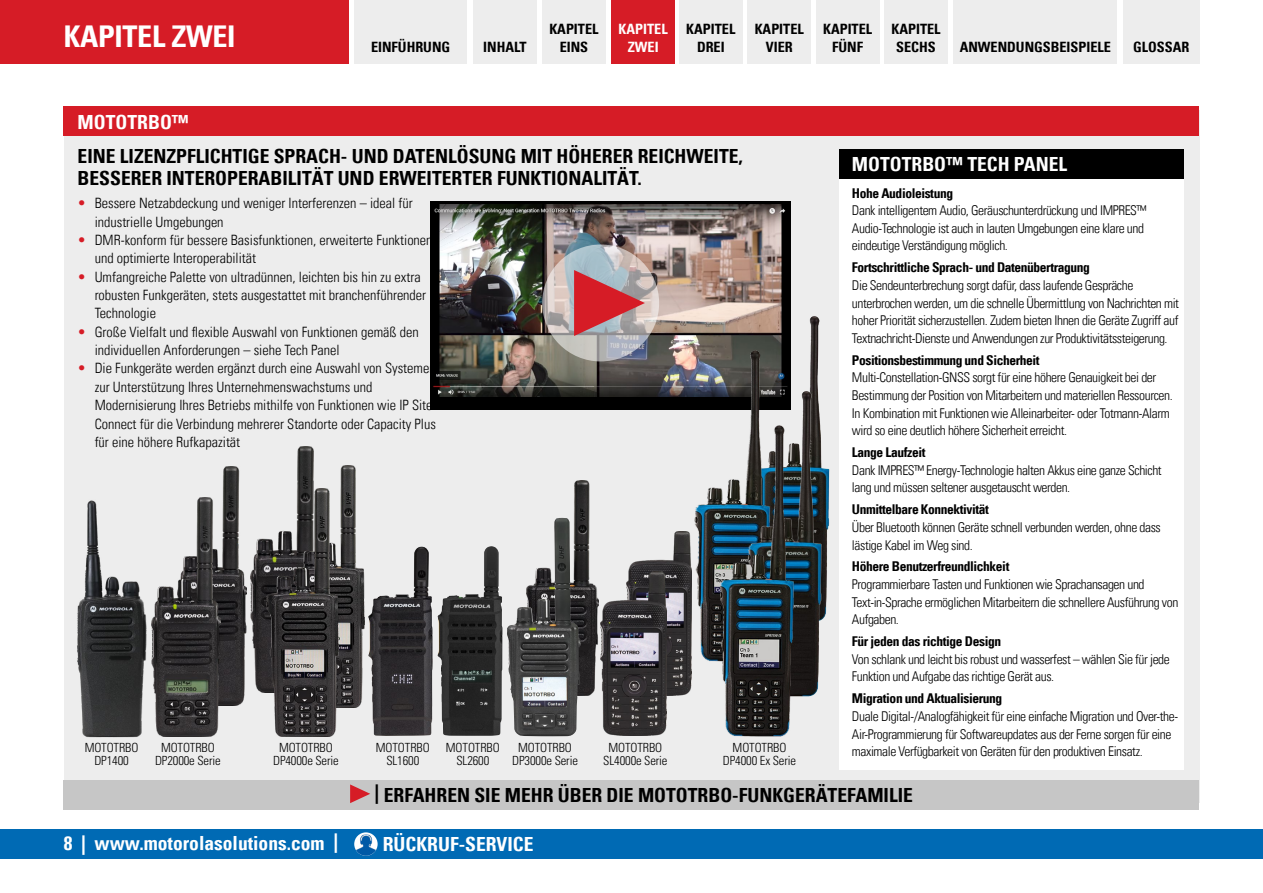
<style>
.page{position:relative;width:1263px;height:893px;background:#fff}
.page>*{position:absolute;margin:0;border:0;box-sizing:border-box;transform-origin:0 0}
.t1{font:700 condensed 30px "Univers LT";letter-spacing:-.01em;color:#fff}
.t2{font:700 condensed 19.5px/22.5px "Univers LT";color:#000}
.t3{font:700 condensed 19.5px "Univers LT";color:#fff}
.t4{font:300 condensed 14.25px/18.3px "Univers LT";color:#000}
.t5{font:700 condensed 14.25px/18.3px "Univers LT";color:#000;text-align:center}
.t6{font:700 condensed 14.25px/18.3px "Univers LT";color:#fff;text-align:center}
.t7{font:300 condensed 13.5px/17.7px "Univers LT";letter-spacing:-.03em;color:#000}
.t8{font:700 condensed 13.5px "Univers LT";letter-spacing:-.03em;color:#000}
.t9{font:300 condensed 12.6px/12.6px "Univers";letter-spacing:-.01em;color:#000;text-align:center}
.s1{color:#d61c26}
</style>
<div class="page">
<div style="left:64px;top:111px;width:1135px;height:692px;background:#ededed"></div>
<div style="left:64px;top:106px;width:1135px;height:30px;background:#d61c26"></div>
<div style="left:839px;top:157px;width:344px;height:613px;background:#fff"></div>
<div style="left:0;top:0;width:349px;height:64px;background:#d61c26"></div>
<div style="left:64px;top:780px;width:1135px;height:29px;background:#c6c6c6"></div>
<div style="left:839px;top:149px;width:344px;height:30px;background:#000"></div>
<div style="left:457px;top:829px;width:806px;height:30px;background:#006ab4"></div>
<div style="left:0;top:829px;width:617px;height:30px;background:#006ab4"></div>
<svg style="left:354px;top:832px;width:24px;height:24px"></svg>
<img style="left:354px;top:834px;width:23px;height:22px">
<div style="left:430px;top:201px;width:360px;height:209px;background:#000"></div>
<img style="left:433px;top:204px;width:353px;height:192px">
<svg style="left:542px;top:244px;width:117px;height:117px;background:#c1c0c1"></svg>
<svg style="left:574px;top:270px;width:71px;height:66px;background:#c0666d"></svg>
<img style="left:751px;top:307px;width:69px;height:74px">
<img style="left:692px;top:345px;width:97px;height:317px">
<img style="left:77px;top:500px;width:70px;height:238px">
<img style="left:221px;top:467px;width:25px;height:238px">
<img style="left:250px;top:447px;width:64px;height:246px">
<img style="left:561px;top:480px;width:37px;height:216px">
<img style="left:628px;top:531px;width:64px;height:165px">
<img style="left:601px;top:571px;width:66px;height:165px">
<img style="left:293px;top:466px;width:71px;height:242px">
<img style="left:266px;top:489px;width:72px;height:247px">
<img style="left:151px;top:497px;width:70px;height:239px">
<img style="left:368px;top:546px;width:65px;height:190px">
<img style="left:437px;top:592px;width:47px;height:144px">
<img style="left:507px;top:518px;width:69px;height:218px">
<img style="left:744px;top:381px;width:86px;height:316px">
<img style="left:721px;top:419px;width:78px;height:318px">
<div style="left:542px;top:0;width:64px;height:64px;background:#ededed"></div>
<div style="left:473px;top:0;width:64px;height:64px;background:#ededed"></div>
<div style="left:611px;top:0;width:64px;height:64px;background:#d61c26"></div>
<div style="left:679px;top:0;width:64px;height:64px;background:#ededed"></div>
<div style="left:747px;top:0;width:64px;height:64px;background:#ededed"></div>
<div style="left:816px;top:0;width:63px;height:64px;background:#ededed"></div>
<div style="left:884px;top:0;width:64px;height:64px;background:#ededed"></div>
<div style="left:953px;top:0;width:164px;height:64px;background:#ededed"></div>
<div style="left:1123px;top:0;width:76px;height:64px;background:#ededed"></div>
<div style="left:355px;top:0;width:112px;height:64px;background:#ededed"></div>
<h1 class="t1" style="left:64px;top:18px;width:173px">KAPITEL ZWEI</h1>
<h2 class="t3" style="left:78px;top:110px;width:113px">MOTOTRBO™</h2>
<p class="t5" style="left:549px;top:20px;width:51px">KAPITEL</p>
<p class="t6" style="left:619px;top:20px;width:51px">KAPITEL<br>ZWEI</p>
<p class="t5" style="left:686px;top:20px;width:51px">KAPITEL<br>DREI</p>
<p class="t5" style="left:755px;top:20px;width:51px">KAPITEL<br>VIER</p>
<p class="t5" style="left:823px;top:20px;width:51px">KAPITEL<br>FÜNF</p>
<p class="t5" style="left:891px;top:20px;width:51px">KAPITEL</p>
<p class="t5" style="left:371px;top:38px;width:81px">EINFÜHRUNG</p>
<p class="t5" style="left:896px;top:38px;width:41px">SECHS</p>
<p class="t5" style="left:960px;top:38px;width:153px">ANWENDUNGSBEISPIELE</p>
<p class="t5" style="left:1133px;top:38px;width:58px">GLOSSAR</p>
<p class="t5" style="left:483px;top:38px;width:45px">INHALT</p>
<p class="t5" style="left:560px;top:38px;width:30px">EINS</p>
<h2 class="t2" style="left:78px;top:145px;width:667px">EINE LIZENZPFLICHTIGE SPRACH- UND DATENLÖSUNG MIT HÖHERER REICHWEITE,<br>BESSERER INTEROPERABILITÄT UND ERWEITERTER FUNKTIONALITÄT.</h2>
<p class="t4" style="left:95px;top:194px;width:320px;text-indent:-17px"><span class="s1">•</span> Bessere Netzabdeckung und weniger Interferenzen – ideal für industrielle Umgebungen</p>
<p class="t4" style="left:95px;top:231px;width:339px;text-indent:-17px"><span class="s1">•</span> DMR-konform für bessere Basisfunktionen, erweiterte Funktionen und optimierte Interoperabilität</p>
<p class="t4" style="left:95px;top:267px;width:333px;text-indent:-17px"><span class="s1">•</span> Umfangreiche Palette von ultradünnen, leichten bis hin zu extra robusten Funkgeräten, stets ausgestattet mit branchenführender<br>Technologie</p>
<p class="t4" style="left:95px;top:323px;width:326px;text-indent:-17px"><span class="s1">•</span> Große Vielfalt und flexible Auswahl von Funktionen gemäß den individuellen Anforderungen – siehe Tech Panel</p>
<p class="t4" style="left:95px;top:359px;width:343px;text-indent:-17px"><span class="s1">•</span> Die Funkgeräte werden ergänzt durch eine Auswahl von Systemen zur Unterstützung Ihres Unternehmenswachstums und Modernisierung Ihres Betriebs mithilfe von Funktionen wie IP Site Connect für die Verbindung mehrerer Standorte oder Capacity Plus für eine höhere Rufkapazität</p>
<p class="t9" style="left:85px;top:742px;width:55px">MOTOTRBO<br>DP1400</p>
<p class="t9" style="left:155px;top:742px;width:67px">MOTOTRBO<br>DP2000e Serie</p>
<p class="t9" style="left:273px;top:742px;width:67px">MOTOTRBO<br>DP4000e Serie</p>
<p class="t9" style="left:376px;top:742px;width:55px">MOTOTRBO<br>SL1600</p>
<p class="t9" style="left:512px;top:742px;width:67px">MOTOTRBO<br>DP3000e Serie</p>
<p class="t9" style="left:603px;top:742px;width:66px">MOTOTRBO<br>SL4000e Serie</p>
<p class="t9" style="left:723px;top:742px;width:75px">MOTOTRBO<br>DP4000 Ex Serie</p>
<p class="t9" style="left:446px;top:742px;width:55px">MOTOTRBO<br>SL2600</p>
<h2 class="t3" style="left:852px;top:152px;width:217px">MOTOTRBO™ TECH PANEL</h2>
<p class="t8" style="left:852px;top:184px;width:103px">Hohe Audioleistung</p>
<p class="t7" style="left:852px;top:202px;width:296px">Dank intelligentem Audio, Geräuschunterdrückung und IMPRES™<br>Audio-Technologie ist auch in lauten Umgebungen eine klare und eindeutige Verständigung möglich.</p>
<p class="t8" style="left:852px;top:259px;width:239px">Fortschrittliche Sprach- und Datenübertragung</p>
<p class="t7" style="left:852px;top:276px;width:329px">Die Sendeunterbrechung sorgt dafür, dass laufende Gespräche unterbrochen werden, um die schnelle Übermittlung von Nachrichten mit hoher Priorität sicherzustellen. Zudem bieten Ihnen die Geräte Zugriff auf Textnachricht-Dienste und Anwendungen zur Produktivitätssteigerung.</p>
<p class="t8" style="left:852px;top:352px;width:189px">Positionsbestimmung und Sicherheit</p>
<p class="t7" style="left:852px;top:369px;width:322px">Multi-Constellation-GNSS sorgt für eine höhere Genauigkeit bei der Bestimmung der Position von Mitarbeitern und materiellen Ressourcen.<br>In Kombination mit Funktionen wie Alleinarbeiter- oder Totmann-Alarm wird so eine deutlich höhere Sicherheit erreicht.</p>
<p class="t8" style="left:852px;top:444px;width:75px">Lange Laufzeit</p>
<p class="t7" style="left:852px;top:461px;width:311px">Dank IMPRES™ Energy-Technologie halten Akkus eine ganze Schicht lang und müssen seltener ausgetauscht werden.</p>
<p class="t8" style="left:852px;top:501px;width:138px">Unmittelbare Konnektivität</p>
<p class="t7" style="left:852px;top:518px;width:310px">Über Bluetooth können Geräte schnell verbunden werden, ohne dass lästige Kabel im Weg sind.</p>
<p class="t8" style="left:852px;top:558px;width:159px">Höhere Benutzerfreundlichkeit</p>
<p class="t7" style="left:852px;top:575px;width:328px">Programmierbare Tasten und Funktionen wie Sprachansagen und<br>Text-in-Sprache ermöglichen Mitarbeitern die schnellere Ausführung von<br>Aufgaben.</p>
<p class="t8" style="left:852px;top:633px;width:151px">Für jeden das richtige Design</p>
<p class="t7" style="left:852px;top:650px;width:319px">Von schlank und leicht bis robust und wasserfest – wählen Sie für jede<br>Funktion und Aufgabe das richtige Gerät aus.</p>
<p class="t8" style="left:852px;top:690px;width:152px">Migration und Aktualisierung</p>
<p class="t7" style="left:852px;top:707px;width:328px">Duale Digital-/Analogfähigkeit für eine einfache Migration und Over-the-<br>Air-Programmierung für Softwareupdates aus der Ferne sorgen für eine maximale Verfügbarkeit von Geräten für den produktiven Einsatz.</p>
<h2 class="t2" style="left:375px;top:783px;width:540px">| ERFAHREN SIE MEHR ÜBER DIE MOTOTRBO-FUNKGERÄTEFAMILIE</h2>
<h2 class="t3" style="left:64px;top:831px;width:276px">8 | www.motorolasolutions.com |</h2>
<h2 class="t3" style="left:383px;top:832px;width:152px">RÜCKRUF-SERVICE</h2>
</div>
